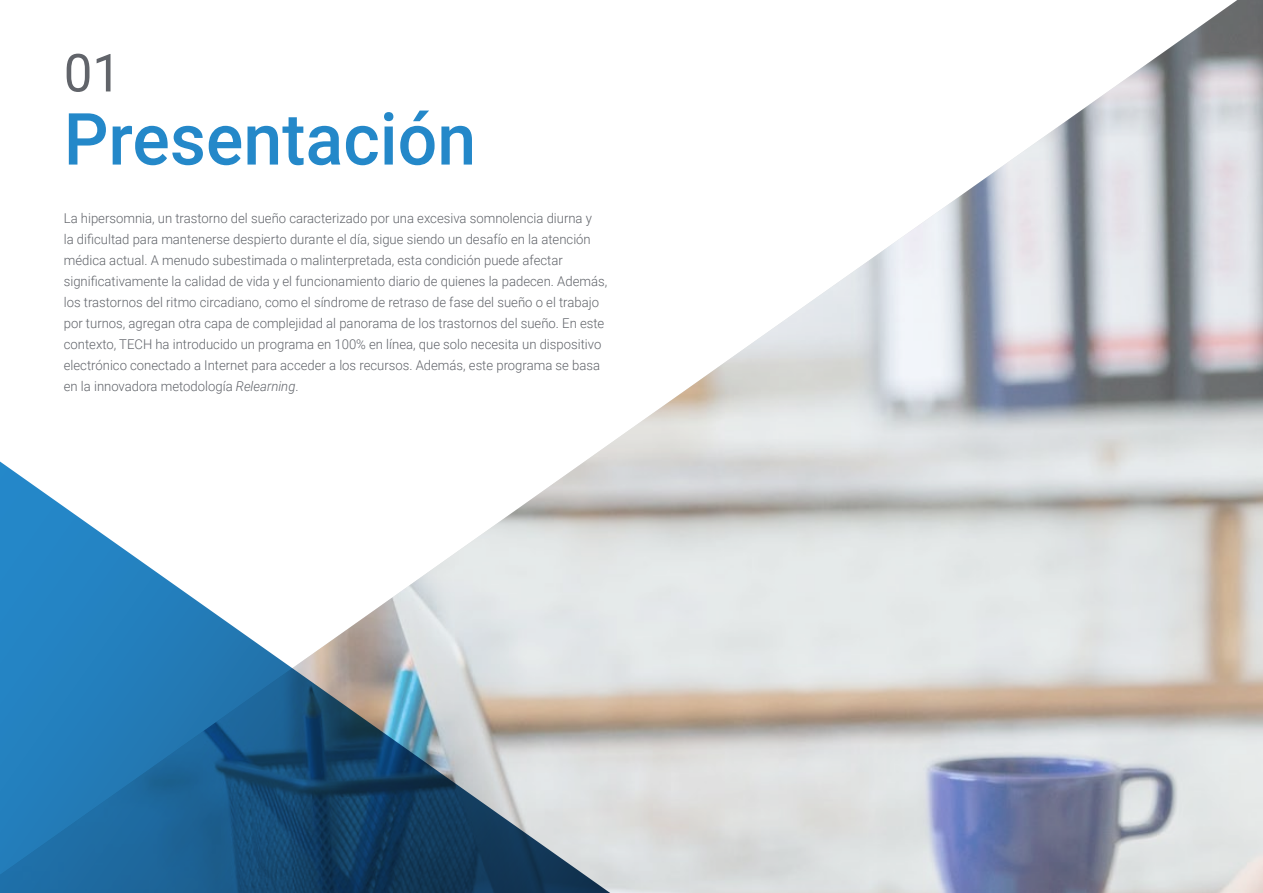
<style>
.page{position:relative;width:1263px;height:893px;background:#fff}
.page>*{position:absolute;margin:0;border:0;box-sizing:border-box;transform-origin:0 0}
.t1{font:500 72px "Roboto";color:#2488c9}
.t2{font:52.5px "Roboto";color:#61646a}
.t3{font:300 13.5px/21px "Roboto";color:#61646a}
.s1{font-style:italic}
</style>
<div class="page">
<img style="left:607px;top:0;width:656px;height:893px">
<svg style="left:0;top:446px;width:640px;height:447px"></svg>
<h2 class="t2" style="left:64px;top:36px;width:59px">01</h2>
<h1 class="t1" style="left:64px;top:89px;width:414px">Presentación</h1>
<p class="t3" style="left:64px;top:207px;width:545px">La hipersomnia, un trastorno del sueño caracterizado por una excesiva somnolencia diurna y<br>la dificultad para mantenerse despierto durante el día, sigue siendo un desafío en la atención médica actual. A menudo subestimada o malinterpretada, esta condición puede afectar significativamente la calidad de vida y el funcionamiento diario de quienes la padecen. Además, los trastornos del ritmo circadiano, como el síndrome de retraso de fase del sueño o el trabajo por turnos, agregan otra capa de complejidad al panorama de los trastornos del sueño. En este contexto, TECH ha introducido un programa en 100% en línea, que solo necesita un dispositivo electrónico conectado a Internet para acceder a los recursos. Además, este programa se basa en la innovadora metodología <span class="s1">Relearning</span>.</p>
</div>
